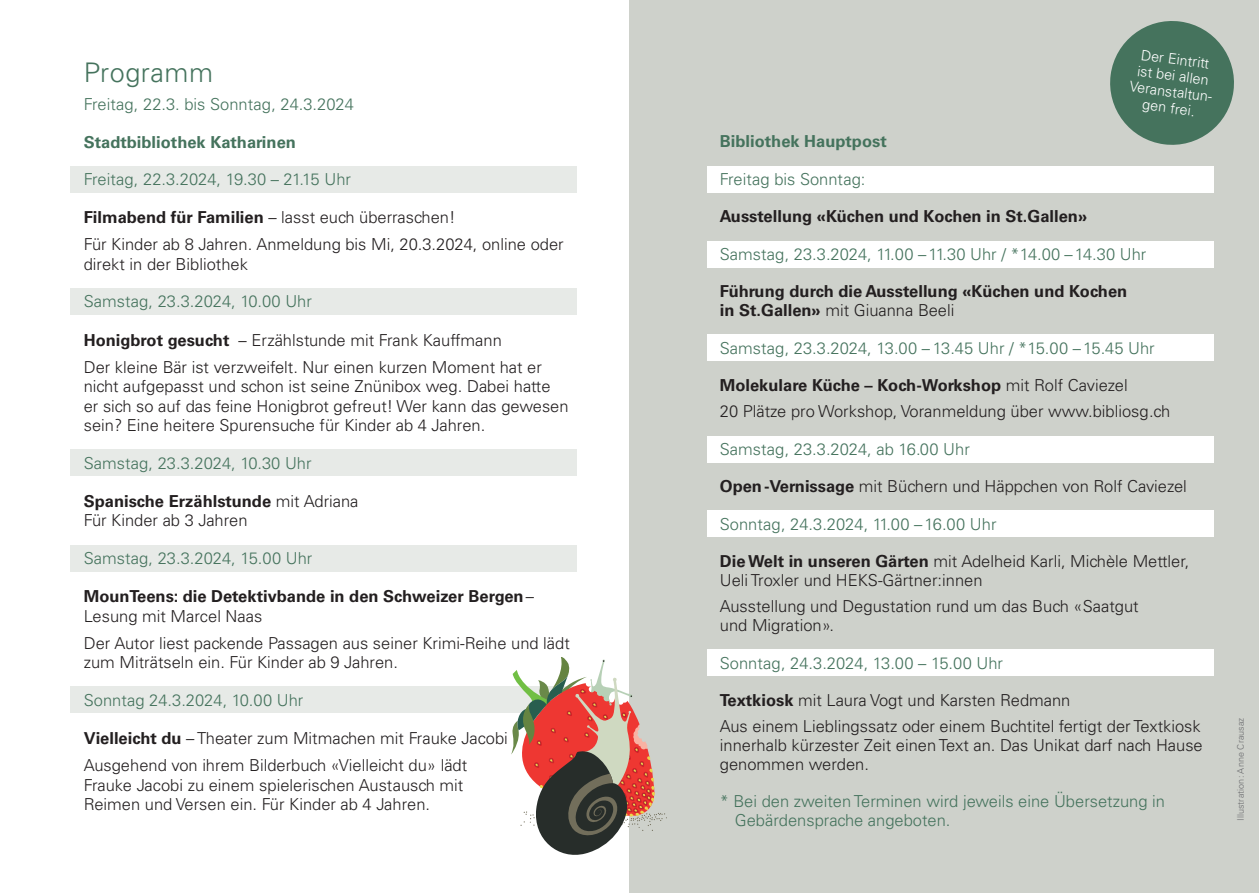
<style>
.page{position:relative;width:1259px;height:893px;background:#fff}
.page>*{position:absolute;margin:0;border:0;box-sizing:border-box;transform-origin:0 0}
.t1{font:300 27px "Univers LT Std";letter-spacing:.02em;color:#45735d}
.t2{font:300 16.5px/19.5px "Univers LT Std";color:#231f20}
.t3{font:300 16.5px/18.8px "Univers LT Std";color:#45735d}
.t4{font:700 16.5px/19.5px "Univers LT Std";color:#231f20}
.t5{font:700 16.5px "Univers LT Std";color:#45735d}
.t6{font:300 14.4px/16.4px "Univers LT Std";color:#fff;text-align:center}
.t7{font:300 9px "Univers LT Std";letter-spacing:.01em;color:#6c6d70}
.s1{font-weight:700}
.s2{font-weight:300}
</style>
<div class="page">
<div style="left:629px;top:0;width:630px;height:893px;background:#ced1cb"></div>
<div style="left:71px;top:288px;width:506px;height:26px;background:#e7eae7"></div>
<div style="left:71px;top:166px;width:506px;height:26px;background:#e7eae7"></div>
<div style="left:707px;top:166px;width:506px;height:26px;background:#fff"></div>
<div style="left:707px;top:241px;width:506px;height:26px;background:#fff"></div>
<div style="left:707px;top:335px;width:506px;height:26px;background:#fff"></div>
<div style="left:707px;top:436px;width:506px;height:26px;background:#fff"></div>
<div style="left:707px;top:511px;width:506px;height:26px;background:#fff"></div>
<div style="left:707px;top:650px;width:506px;height:26px;background:#fff"></div>
<div style="left:71px;top:450px;width:506px;height:26px;background:#e7eae7"></div>
<div style="left:71px;top:545px;width:506px;height:26px;background:#e7eae7"></div>
<div style="left:71px;top:687px;width:506px;height:26px;background:#e7eae7"></div>
<svg style="left:1110px;top:21px;width:124px;height:124px"></svg>
<svg style="left:511px;top:657px;width:156px;height:198px"></svg>
<h1 class="t1" style="left:84px;top:56px;width:131px">Programm</h1>
<p class="t3" style="left:84px;top:95px;width:272px">Freitag, 22.3. bis Sonntag, 24.3.2024</p>
<p class="t5" style="left:84px;top:132px;width:214px">Stadtbibliothek Katharinen</p>
<p class="t3" style="left:84px;top:170px;width:269px">Freitag, 22.3.2024, 19.30 – 21.15 Uhr</p>
<p class="t2" style="left:84px;top:204px;width:481px;line-height:27px"><span class="s1">Filmabend für Familien</span> – lasst euch überraschen!<br>Für Kinder ab 8 Jahren. Anmeldung bis Mi, 20.3.2024, online oder</p>
<p class="t2" style="left:84px;top:254px;width:166px">direkt in der Bibliothek</p>
<p class="t3" style="left:84px;top:292px;width:230px">Samstag, 23.3.2024, 10.00 Uhr</p>
<p class="t2" style="left:84px;top:326px;width:460px;line-height:27px"><span class="s1">Honigbrot gesucht</span> – Erzählstunde mit Frank Kauffmann<br>Der kleine Bär ist verzweifelt. Nur einen kurzen Moment hat er</p>
<p class="t2" style="left:84px;top:377px;width:486px">nicht aufgepasst und schon ist seine Znünibox weg. Dabei hatte er sich so auf das feine Honigbrot gefreut! Wer kann das gewesen sein? Eine heitere Spurensuche für Kinder ab 4 Jahren.</p>
<p class="t3" style="left:84px;top:453px;width:229px">Samstag, 23.3.2024, 10.30 Uhr</p>
<p class="t2" style="left:84px;top:491px;width:276px"><span class="s1">Spanische Erzählstunde</span> mit Adriana<br>Für Kinder ab 3 Jahren</p>
<p class="t3" style="left:84px;top:549px;width:230px">Samstag, 23.3.2024, 15.00 Uhr</p>
<p class="t4" style="left:84px;top:587px;width:452px">MounTeens: die Detektivbande in den Schweizer Bergen<span class="s2">–<br>Lesung mit Marcel Naas</span></p>
<p class="t2" style="left:84px;top:633px;width:487px">Der Autor liest packende Passagen aus seiner Krimi-Reihe und lädt zum Miträtseln ein. Für Kinder ab 9 Jahren.</p>
<p class="t3" style="left:84px;top:690px;width:221px">Sonntag 24.3.2024, 10.00 Uhr</p>
<p class="t2" style="left:84px;top:725px;width:426px;line-height:27px"><span class="s1">Vielleicht du</span> – Theater zum Mitmachen mit Frauke Jacobi<br>Ausgehend von ihrem Bilderbuch «Vielleicht du» lädt</p>
<p class="t2" style="left:84px;top:775px;width:381px">Frauke Jacobi zu einem spielerischen Austausch mit<br>Reimen und Versen ein. Für Kinder ab 4 Jahren.</p>
<p class="t6" style="left:1135px;top:45px;width:88px;rotate:8deg">Der Eintritt ist bei allen<br>Veranstaltun&shy;gen frei.</p>
<p class="t5" style="left:720px;top:132px;width:168px">Bibliothek Hauptpost</p>
<p class="t3" style="left:720px;top:170px;width:147px">Freitag bis Sonntag:</p>
<p class="t4" style="left:720px;top:207px;width:369px">Ausstellung «Küchen und Kochen in St.Gallen»</p>
<p class="t3" style="left:720px;top:245px;width:428px">Samstag, 23.3.2024, 11.00 –11.30 Uhr / *14.00 –14.30 Uhr</p>
<p class="t4" style="left:720px;top:282px;width:409px;line-height:18.8px">Führung durch die Ausstellung «Küchen und Kochen in St.Gallen» <span class="s2">mit Giuanna Beeli</span></p>
<p class="t3" style="left:720px;top:338px;width:436px">Samstag, 23.3.2024, 13.00 – 13.45 Uhr / *15.00 –15.45 Uhr</p>
<p class="t2" style="left:720px;top:372px;width:452px;line-height:26.2px"><span class="s1">Molekulare Küche – Koch-Workshop</span> mit Rolf Caviezel<br>20 Plätze pro Workshop, Voranmeldung über www.bibliosg.ch</p>
<p class="t3" style="left:720px;top:440px;width:251px">Samstag, 23.3.2024, ab 16.00 Uhr</p>
<p class="t2" style="left:720px;top:477px;width:468px"><span class="s1">Open-Vernissage</span> mit Büchern und Häppchen von Rolf Caviezel</p>
<p class="t3" style="left:720px;top:515px;width:278px">Sonntag, 24.3.2024, 11.00 –16.00 Uhr</p>
<p class="t2" style="left:720px;top:552px;width:471px;line-height:18.8px"><span class="s1">Die Welt in unseren Gärten</span> mit Adelheid Karli, Michèle Mettler,<br>Ueli Troxler und HEKS-Gärtner:innen</p>
<p class="t2" style="left:720px;top:597px;width:420px;line-height:18.8px">Ausstellung und Degustation rund um das Buch «Saatgut und Migration».</p>
<p class="t3" style="left:720px;top:653px;width:285px">Sonntag, 24.3.2024, 13.00 – 15.00 Uhr</p>
<p class="t2" style="left:720px;top:687px;width:482px;line-height:26.2px"><span class="s1">Textkiosk</span> mit Laura Vogt und Karsten Redmann<br>Aus einem Lieblingssatz oder einem Buchtitel fertigt der Textkiosk</p>
<p class="t2" style="left:720px;top:736px;width:484px;line-height:18.8px">innerhalb kürzester Zeit einen Text an. Das Unikat darf nach Hause genommen werden.</p>
<p class="t3" style="left:735px;top:792px;width:432px;text-indent:-15px">* Bei den zweiten Terminen wird jeweils eine Übersetzung in<br>Gebärdensprache angeboten.</p>
<p class="t7" style="left:1235px;top:821px;width:105px;rotate:-90deg">Illustration: Anne Crausaz</p>
</div>
